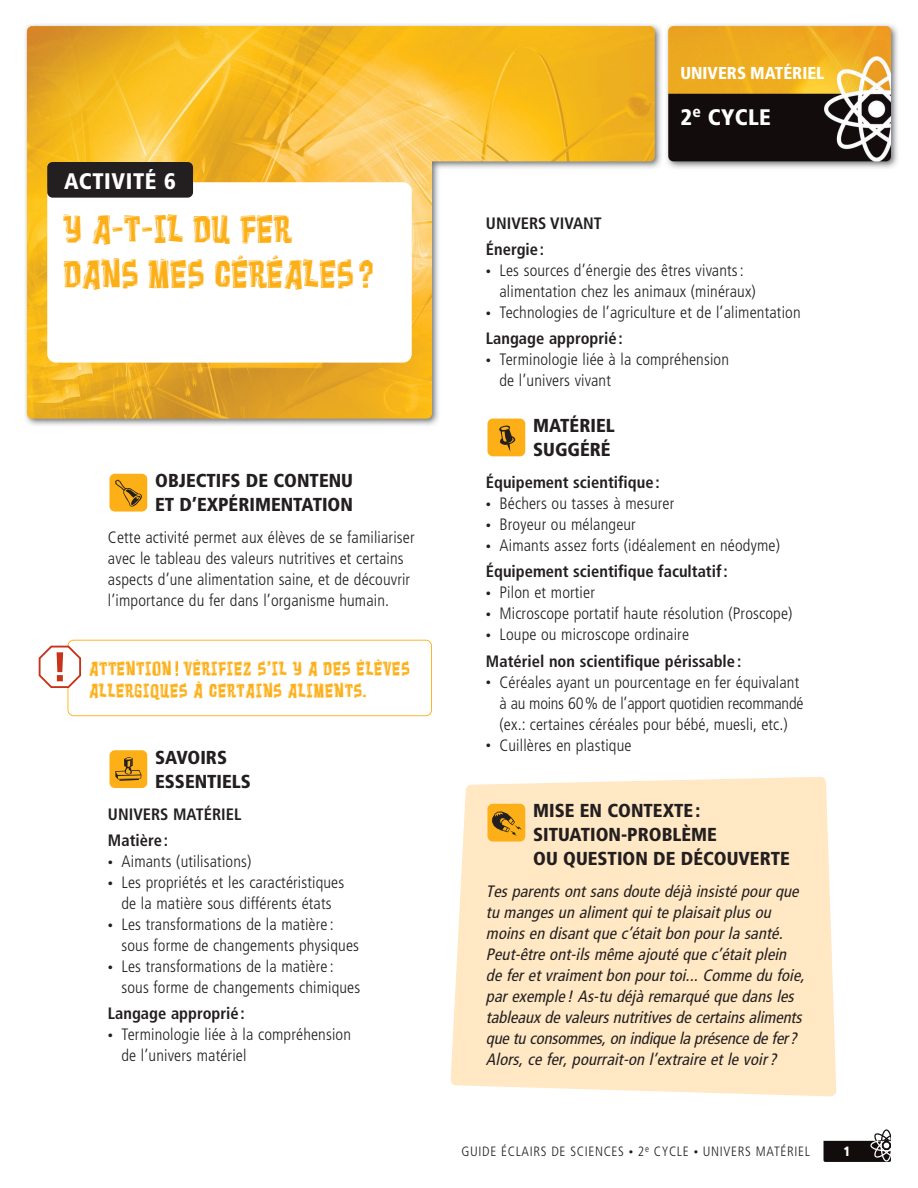
<style>
.page{position:relative;width:918px;height:1188px;background:#fff}
.page>*{position:absolute;margin:0;border:0;box-sizing:border-box;transform-origin:0 0}
.t1{font:30px/45px "Vademecum";letter-spacing:.03em;color:#fcaf17}
.t2{font:900 condensed 22.5px "Frutiger";letter-spacing:.025em;color:#fff}
.t3{font:900 condensed 18.75px/24px "Frutiger";color:#231f20}
.t4{font:900 condensed 17.25px "Frutiger";color:#fff}
.t5{font:300 condensed 16.5px/21px "Frutiger";letter-spacing:.01em;color:#231f20}
.t6{font:italic condensed 16.5px/21px "Frutiger";letter-spacing:.01em;color:#231f20}
.t7{font:700 condensed 16.5px/26.4px "Frutiger";color:#231f20}
.t8{font:15px/22.5px "Vademecum";letter-spacing:.06em;color:#fcaf17}
.t9{font:300 condensed 13.5px "Frutiger";letter-spacing:.05em;color:#231f20}
.t10{font:900 condensed 13.5px "Frutiger";color:#fff}
.s1{font-size:10.5px}
.s2{font-weight:700}
.s3{font-weight:300;font-size:10.5px}
.s4{font-weight:300}
.s5{font-size:9px}
</style>
<div class="page">
<img style="left:25px;top:24px;width:873px;height:408px">
<svg style="left:824px;top:1129px;width:67px;height:33px"></svg>
<div style="left:451px;top:777px;width:385px;height:319px;background:#ffe8c3"></div>
<div style="left:488px;top:804px;width:37px;height:38px;background:#fcaf17;border-radius:5px"></div>
<svg style="left:492px;top:811px;width:30px;height:25px"></svg>
<div style="left:488px;top:419px;width:37px;height:37px;background:#fcaf17;border-radius:5px"></div>
<svg style="left:499px;top:426px;width:16px;height:26px"></svg>
<div style="left:110px;top:750px;width:37px;height:38px;background:#fcaf17;border-radius:5px"></div>
<svg style="left:115px;top:757px;width:26px;height:24px"></svg>
<div style="left:110px;top:474px;width:37px;height:38px;background:#fcaf17;border-radius:5px"></div>
<svg style="left:115px;top:480px;width:27px;height:27px"></svg>
<div style="left:47px;top:182px;width:365px;height:181px;background:#fff;border-radius:9px"></div>
<div style="left:47px;top:162px;width:146px;height:36px;background:#231f20;border-radius:5px"></div>
<svg style="left:39px;top:640px;width:393px;height:76px"></svg>
<h2 class="t2" style="left:64px;top:172px;width:113px">ACTIVITÉ 6</h2>
<h1 class="t1" style="left:64px;top:210px;width:310px">Y A-T-IL DU FER<br>DANS MES CÉRÉALES ?</h1>
<p class="t3" style="left:155px;top:470px;width:199px">OBJECTIFS DE CONTENU<br>ET D’EXPÉRIMENTATION</p>
<p class="t5" style="left:108px;top:528px;width:308px">Cette activité permet aux élèves de se familiariser avec le tableau des valeurs nutritives et certains aspects d’une alimentation saine, et de découvrir l’importance du fer dans l’organisme humain.</p>
<p class="t8" style="left:89px;top:658px;width:322px">ATTENTION VÉRIFIEZ S’IL Y A DES ÉLÈVES<br>ALLERGIQUES À CERTAINS ALIMENTS.</p>
<p class="t3" style="left:155px;top:747px;width:97px">SAVOIRS<br>ESSENTIELS</p>
<p class="t7" style="left:108px;top:802px;width:135px">UNIVERS MATÉRIEL<br>Matière:</p>
<p class="t5" style="left:108px;top:852px;width:145px"><span class="s1">•</span> Aimants (utilisations)</p>
<p class="t5" style="left:108px;top:873px;width:238px;text-align:center"><span class="s1">•</span> Les propriétés et les caractéristiques de la matière sous différents états</p>
<p class="t5" style="left:121px;top:915px;width:239px;text-indent:-14px"><span class="s1">•</span> Les transformations de la matière : sous forme de changements physiques</p>
<p class="t5" style="left:121px;top:957px;width:240px;text-indent:-14px"><span class="s1">•</span> Les transformations de la matière : sous forme de changements chimiques</p>
<p class="t7" style="left:108px;top:1002px;width:138px">Langage approprié:</p>
<p class="t5" style="left:121px;top:1025px;width:231px;text-indent:-14px"><span class="s1">•</span> Terminologie liée à la compréhension de l’univers matériel</p>
<p class="t4" style="left:680px;top:66px;width:146px">UNIVERS MATÉRIEL</p>
<h2 class="t2" style="left:680px;top:108px;width:92px">2<sup>e</sup> CYCLE</h2>
<p class="t7" style="left:486px;top:211px;width:117px">UNIVERS VIVANT<br>Énergie:</p>
<p class="t5" style="left:499px;top:261px;width:258px;text-indent:-14px"><span class="s1">•</span> Les sources d’énergie des êtres vivants : alimentation chez les animaux (minéraux)</p>
<p class="t5" style="left:486px;top:300px;width:316px;line-height:26.4px"><span class="s1">•</span> Technologies de l’agriculture et de l’alimentation<br><span class="s2">Langage approprié:</span></p>
<p class="t5" style="left:499px;top:351px;width:231px;text-indent:-14px"><span class="s1">•</span> Terminologie liée à la compréhension de l’univers vivant</p>
<p class="t3" style="left:533px;top:415px;width:83px">MATÉRIEL<br>SUGGÉRÉ</p>
<p class="t7" style="left:486px;top:470px;width:175px">Équipement scientifique:</p>
<p class="t5" style="left:486px;top:494px;width:190px"><span class="s1">•</span> Béchers ou tasses à mesurer</p>
<p class="t5" style="left:486px;top:515px;width:151px"><span class="s1">•</span> Broyeur ou mélangeur</p>
<p class="t5" style="left:486px;top:533px;width:295px;line-height:26.4px"><span class="s1">•</span> Aimants assez forts (idéalement en néodyme)<br><span class="s2">Équipement scientifique facultatif:</span></p>
<p class="t5" style="left:486px;top:583px;width:110px"><span class="s1">•</span> Pilon et mortier</p>
<p class="t5" style="left:486px;top:604px;width:308px"><span class="s1">•</span> Microscope portatif haute résolution (Proscope)</p>
<p class="t7" style="left:486px;top:623px;width:257px"><span class="s3">•</span> <span class="s4">Loupe ou microscope ordinaire<br></span>Matériel non scientifique périssable:</p>
<p class="t5" style="left:499px;top:673px;width:305px;text-indent:-14px"><span class="s1">•</span> Céréales ayant un pourcentage en fer équivalant à au moins 60% de l’apport quotidien recommandé (ex.: certaines céréales pour bébé, muesli, etc.)</p>
<p class="t5" style="left:486px;top:736px;width:147px"><span class="s1">•</span> Cuillères en plastique</p>
<p class="t3" style="left:533px;top:800px;width:258px">MISE EN CONTEXTE:<br>SITUATION-PROBLÈME<br>OU QUESTION DE DÉCOUVERTE</p>
<p class="t6" style="left:486px;top:882px;width:323px">Tes parents ont sans doute déjà insisté pour que tu manges un aliment qui te plaisait plus ou moins en disant que c’était bon pour la santé.<br>Peut-être ont-ils même ajouté que c’était plein de fer et vraiment bon pour toi... Comme du foie, par exemple! As-tu déjà remarqué que dans les tableaux de valeursnutritivesde certainsaliments que tu consommes,on indique la présence de fer?<br>Alors, ce fer, pourrait-on l’extraire et le voir?</p>
<p class="t9" style="left:462px;top:1146px;width:350px">GUIDE ÉCLAIRS DE SCIENCES <span class="s5">•</span> 2<sup>e</sup> CYCLE <span class="s5">•</span> UNIVERS MATÉRIEL</p>
<p class="t10" style="left:844px;top:1146px;width:9px">1</p>
</div>
